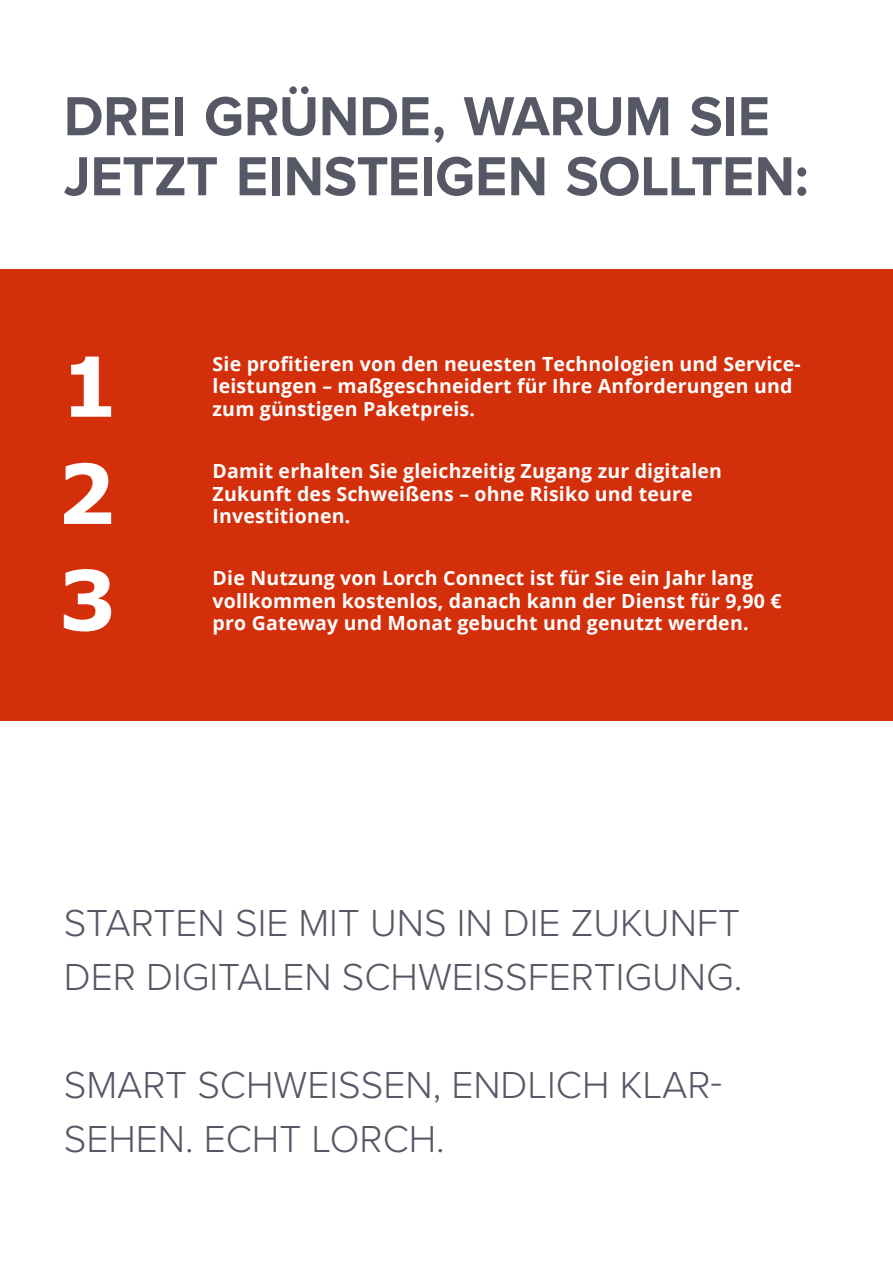
<style>
.page{position:relative;width:893px;height:1263px;background:#fff}
.page>*{position:absolute;margin:0;border:0;box-sizing:border-box;transform-origin:0 0}
.t1{font:700 57px/60px "Proxima Nova";letter-spacing:-.005em;color:#575866}
.t2{font:300 39px/54px "Proxima Nova";color:#575866}
.t3{font:700 19.5px/22.5px "Open Sans";letter-spacing:.01em;color:#fff}
</style>
<div class="page">
<div style="left:0;top:270px;width:893px;height:451px;background:#d42f0b"></div>
<svg style="left:71px;top:357px;width:40px;height:60px"></svg>
<svg style="left:64px;top:463px;width:47px;height:61px"></svg>
<svg style="left:64px;top:569px;width:47px;height:62px"></svg>
<h1 class="t1" style="left:64px;top:85px;width:746px">DREI GRÜNDE, WARUM SIE<br>JETZT EINSTEIGEN SOLLTEN:</h1>
<p class="t3" style="left:213px;top:352px;width:590px">Sie profitieren von den neuesten Technologien und Service&shy;leistungen – maßgeschneidert für Ihre Anforderungen und zum günstigen Paketpreis.</p>
<p class="t3" style="left:213px;top:459px;width:511px">Damit erhalten Sie gleichzeitig Zugang zur digitalen<br>Zukunft des Schweißens – ohne Risiko und teure<br>Investitionen.</p>
<p class="t3" style="left:213px;top:566px;width:570px">Die Nutzung von Lorch Connect ist für Sie ein Jahr lang vollkommen kostenlos, danach kann der Dienst für 9,90 € pro Gateway und Monat gebucht und genutzt werden.</p>
<h2 class="t2" style="left:64px;top:894px;width:680px">STARTEN SIE MIT UNS IN DIE ZUKUNFT<br>DER DIGITALEN SCHWEISSFERTIGUNG.</h2>
<h2 class="t2" style="left:64px;top:1056px;width:660px">SMART SCHWEISSEN, ENDLICH KLAR-<br>SEHEN. ECHT LORCH.</h2>
</div>
